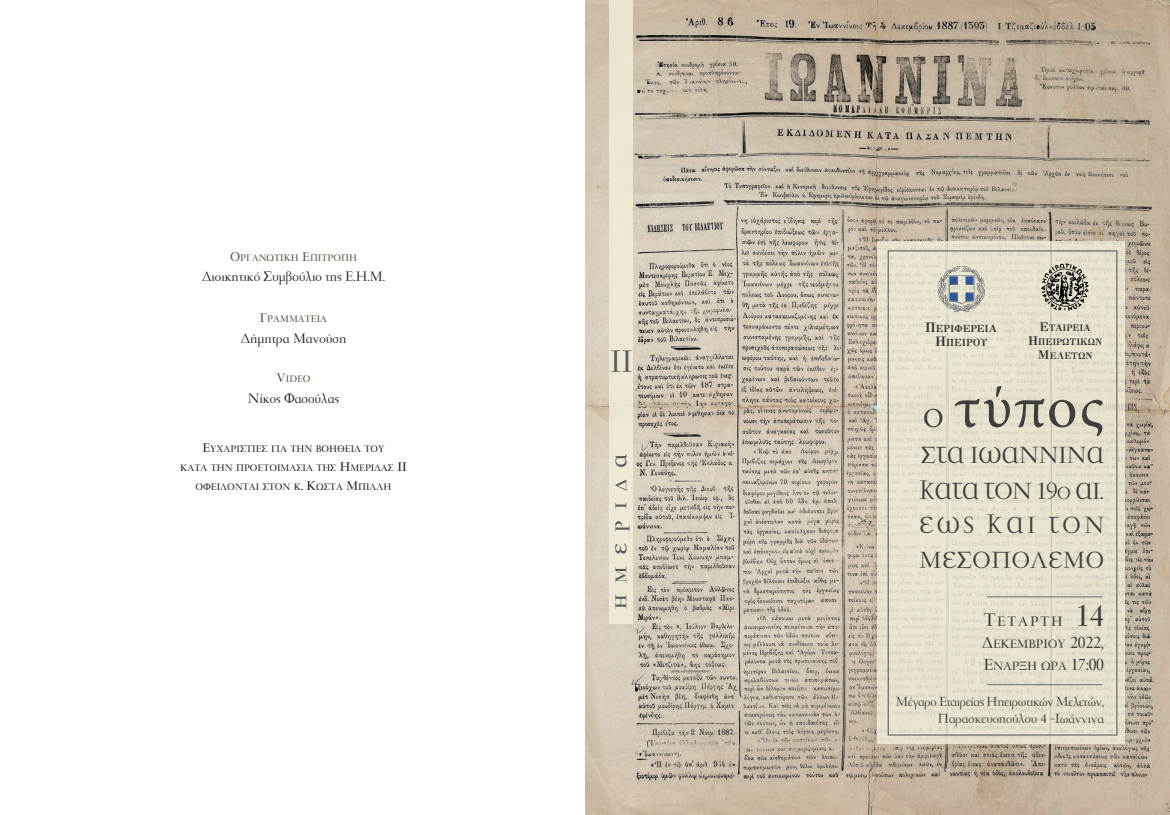
<style>
.page{position:relative;width:1170px;height:815px;background:#fff}
.page>*{position:absolute;margin:0;border:0;box-sizing:border-box;transform-origin:0 0}
.t1{font:60px "Minion Pro";letter-spacing:.03em;color:#3e3e3f}
.t2{font:40px "PF Garamond Classic Display";color:#57585a}
.t3{font:30px/35.1px "PF Garamond Classic Display";color:#3e3e3f;text-align:justify}
.t4{font:700 20.25px "PF Garamond Classic Display";letter-spacing:.5em;color:#57585a;scale:1.11 1}
.t5{font:15px "PF Garamond Classic";color:#231f20}
.t6{font:500 15px "PF Garamond Classic";letter-spacing:.12em;color:#3e3e3f}
.t7{font:14.38px/17.2px "PF Garamond Classic";letter-spacing:-.025em;color:#3e3e3f;text-align:right}
.t8{font:500 13.12px/22px "PF Garamond Classic";color:#3e3e3f}
.t9{font:500 10.25px/19px "PF Garamond Classic";color:#231f20;text-align:center}
.t10{font:500 10.25px "PF Garamond Classic";color:#5a5343}
.t11{font:700 10.25px/14px "GFS Didot";color:#312f30;text-align:center}
.t12{font:700 9.38px/14px "GFS Didot";color:#312f30;text-align:center}
.s1{font-size:13.75px}
.s2{font-size:12.5px}
.s3{font-size:27.5px}
.s4{font-size:22.5px}
.s5{font-size:20px}
.s6{font-size:32.5px}
.s7{font-size:17.5px}
</style>
<div class="page">
<img style="left:585px;top:0;width:584px;height:815px">
<div style="left:877px;top:242px;width:247px;height:502px;background:#f1efdb;opacity:.8"></div>
<div style="left:609px;top:0;width:24px;height:624px;background:#ece8d5"></div>
<div style="left:887px;top:250px;width:230px;height:486px;border:1px solid #6c6d70"></div>
<hr style="left:986px;top:596px;width:116px;height:2px;background:#808285">
<hr style="left:986px;top:684px;width:116px;height:1px;background:#808285">
<img style="left:1037px;top:261px;width:55px;height:52px;border-radius:50%">
<img style="left:938px;top:266px;width:46px;height:45px">
<p class="t10" style="left:230px;top:253px;width:128px"><span class="s1">Ο</span>ΡΓΑΝΩΤΙΚΗ <span class="s1">Ε</span>ΠΙΤΡΟΠΗ</p>
<h3 class="t5" style="left:202px;top:269px;width:184px">Διοικητικό Συμβούλιο της Ε.Η.Μ.</h3>
<p class="t10" style="left:260px;top:314px;width:69px"><span class="s1">Γ</span>ΡΑΜΜΑΤΕΙΑ</p>
<h3 class="t5" style="left:241px;top:331px;width:107px">Δήμητρα Μανούση</h3>
<p class="t10" style="left:276px;top:374px;width:36px"><span class="s1">V</span>IDEO</p>
<h3 class="t5" style="left:248px;top:391px;width:93px">Νίκος Φασούλας</h3>
<h2 class="t2" style="left:610px;top:343px;width:24px">II</h2>
<p class="t9" style="left:180px;top:440px;width:228px"><span class="s1">Ε</span>ΥΧΑΡΙΣΤΙΕΣ ΓΙΑ ΤΗΝ ΒΟΗΘΕΙΑ ΤΟΥ<br>ΚΑΤΑ ΤΗΝ ΠΡΟΕΤΟΙΜΑΣΙΑ ΤΗΣ <span class="s1">Η</span>ΜΕΡΙΔΑΣ <span class="s1">ΙΙ<br></span>ΟΦΕΙΛΟΝΤΑΙ ΣΤΟΝ Κ<span class="s1">. Κ</span>ΩΣΤΑ <span class="s1">Μ</span>ΠΙΛΛΗ</p>
<h3 class="t4" style="left:611px;top:609px;width:140px;rotate:-90deg">Ημερίδα</h3>
<p class="t11" style="left:925px;top:321px;width:73px"><span class="s1">Π</span>εριφερεια<br><span class="s1">Η</span>Πειρου</p>
<p class="t12" style="left:1027px;top:320px;width:76px"><span class="s2">ε</span>ταιρεια<br><span class="s2">Η</span>Πειρωτικων<br><span class="s2">Μ</span>ελετων</p>
<h1 class="t1" style="left:923px;top:385px;width:182px"><span class="s3">Ο</span> τύπος</h1>
<h3 class="t3" style="left:919px;top:438px;width:186px">στα Ιωάννινα κατά τον 19<span class="s4">ο</span> αι. έως και τον Μεσοπόλεμο</h3>
<h3 class="t6" style="left:983px;top:614px;width:122px"><span class="s5">Τ</span>ΕΤAΡΤΗ <span class="s6">14</span></h3>
<p class="t8" style="left:982px;top:633px;width:123px"><span class="s7">Δ</span>ΕΚΕΜΒΡΙΟΥ <span class="s7">2022,<br>Ε</span>ΝΑΡΞΗ ΩΡΑ <span class="s7">17:00</span></p>
<h3 class="t7" style="left:895px;top:693px;width:210px">Μέγαρο Εταιρείας Ηπειρωτικών Μελετών,<br>Παρασκευοπούλου 4 -Ιωάννινα</h3>
</div>
